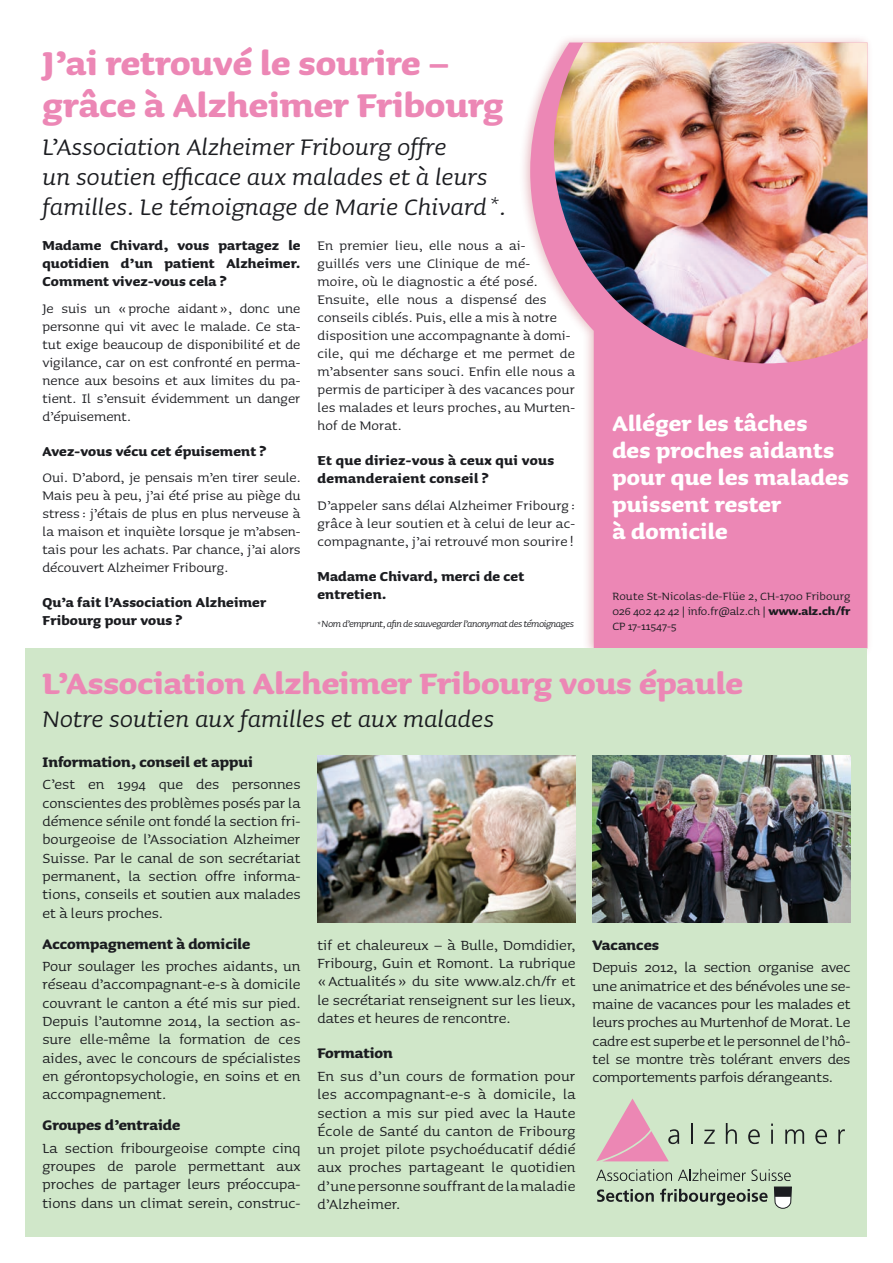
<style>
.page{position:relative;width:893px;height:1263px;background:#fff}
.page>*{position:absolute;margin:0;border:0;box-sizing:border-box;transform-origin:0 0}
.t1{font:700 42px/42px "Sauna";color:#ec87b5}
.t2{font:700 37.5px "Sauna";color:#ec87b5}
.t3{font:italic 30px/30px "Sauna";color:#1b1c20}
.t4{font:700 27px/27px "Sauna";letter-spacing:.01em;color:#fff}
.Style_de_paragraphe{font:17.7px/18.3px "Sauna";color:#1b1c20;text-align:justify}
.Style_de_paragraphe-2{font:700 17.7px "Sauna";color:#1b1c20}
.Style_de_paragraphe-3{font:16.5px/18px "Sauna";letter-spacing:.01em;color:#1b1c20;text-align:justify}
.Style_de_paragraphe-4{font:700 16.5px/18px "Sauna";letter-spacing:.01em;color:#1b1c20}
.Style_de_paragraphe-5{font:14.1px "Sauna";letter-spacing:-.01em;color:#1b1c20}
.Style_de_paragraphe-6{font:14.1px "Sauna";letter-spacing:.01em;color:#1b1c20}
.Style_de_paragraphe-7{font:italic 12px "Sauna";letter-spacing:-.04em;color:#1b1c20}
.s1{font-size:7.05px}
.s2{font-weight:700}
</style>
<div class="page">
<div style="left:518px;top:34px;width:356px;height:624px;background:#b53345;opacity:.3"></div>
<svg style="left:530px;top:43px;width:337px;height:605px;fill:#ec87b5"></svg>
<img style="left:554px;top:43px;width:313px;height:320px">
<div style="left:26px;top:648px;width:841px;height:589px;background:#d0e7c9"></div>
<svg style="left:596px;top:1098px;width:83px;height:63px"></svg>
<hr style="left:691px;top:1123px;width:2px;height:21px;background:#1b1c20">
<svg style="left:704px;top:1130px;width:11px;height:14px"></svg>
<svg style="left:726px;top:1123px;width:11px;height:21px"></svg>
<svg style="left:748px;top:1129px;width:12px;height:15px"></svg>
<svg style="left:771px;top:1123px;width:2px;height:21px"></svg>
<svg style="left:785px;top:1129px;width:19px;height:15px"></svg>
<svg style="left:815px;top:1129px;width:12px;height:15px"></svg>
<svg style="left:838px;top:1129px;width:7px;height:15px"></svg>
<svg style="left:596px;top:1169px;width:196px;height:40px"></svg>
<div style="left:774px;top:1187px;width:17px;height:10px;background:#1b1c20"></div>
<img style="left:317px;top:756px;width:258px;height:166px">
<img style="left:592px;top:756px;width:258px;height:166px">
<p class="t1" style="left:43px;top:42px;width:462px">J’ai retrouvé le sourire – grâce à Alzheimer Fribourg</p>
<p class="t3" style="left:43px;top:132px;width:465px">L’Association Alzheimer Fribourg offre<br>un soutien efficace aux malades et à leurs familles. Le témoignage de Marie Chivard <sup>*</sup>.</p>
<p class="Style_de_paragraphe-4" style="left:43px;top:236px;width:259px;text-align:justify">Madame Chivard, vous partagez le quotidien d’un patient Alzheimer.<br>Comment vivez-vous cela ?</p>
<p class="Style_de_paragraphe-3" style="left:43px;top:299px;width:259px">Je suis un « proche aidant », donc une personne qui vit avec le malade. Ce sta&shy;tut exige beaucoup de disponibilité et de vigilance, car on est confronté en perma&shy;nence aux besoins et aux limites du pa&shy;tient. Il s’ensuit évidemment un danger d’épuisement.</p>
<p class="Style_de_paragraphe-4" style="left:43px;top:442px;width:225px">Avez-vous vécu cet épuisement ?</p>
<p class="Style_de_paragraphe-3" style="left:43px;top:469px;width:259px">Oui. D’abord, je pensais m’en tirer seule.<br>Mais peu à peu, j’ai été prise au piège du stress : j’étais de plus en plus nerveuse à la maison et inquiète lorsque je m’absen&shy;tais pour les achats. Par chance, j’ai alors découvert Alzheimer Fribourg.</p>
<p class="Style_de_paragraphe-4" style="left:43px;top:594px;width:225px">Qu’a fait l’Association Alzheimer<br>Fribourg pour vous ?</p>
<p class="Style_de_paragraphe-3" style="left:317px;top:237px;width:259px;text-align:left">En premier lieu, elle nous a ai-<br>guillés vers une Clinique de mé-<br>moire, où le diagnostic a été posé.<br>Ensuite, elle nous a dispensé des conseils ciblés. Puis, elle a mis à notre disposition une accompagnante à domi&shy;cile, qui me décharge et me permet de m’absenter sans souci. Enfin elle nous a permis de participer à des vacances pour les malades et leurs proches, au Murten&shy;hof de Morat.</p>
<p class="Style_de_paragraphe-4" style="left:317px;top:451px;width:238px">Et que diriez-vous à ceux qui vous demanderaient conseil ?</p>
<p class="Style_de_paragraphe-3" style="left:317px;top:496px;width:259px">D’appeler sans délai Alzheimer Fribourg : grâce à leur soutien et à celui de leur ac&shy;compagnante, j’ai retrouvé mon sourire !</p>
<p class="Style_de_paragraphe-4" style="left:317px;top:567px;width:208px">Madame Chivard, merci de cet entretien.</p>
<p class="Style_de_paragraphe-7" style="left:317px;top:617px;width:258px"><span class="s1">*</span>Nom d’emprunt, afin de sauvegarder l’anonymat des témoignages</p>
<p class="t4" style="left:612px;top:410px;width:238px">Alléger les tâches des proches aidants pour que les malades puissent rester<br>à domicile</p>
<p class="Style_de_paragraphe-6" style="left:612px;top:589px;width:240px">Route St-Nicolas-de-Flüe 2, CH-1700 Fribourg</p>
<p class="Style_de_paragraphe-5" style="left:612px;top:604px;width:239px">026 402 42 42 | info.fr@alz.ch | <span class="s2">www.alz.ch/fr</span></p>
<p class="Style_de_paragraphe-5" style="left:612px;top:619px;width:66px">CP 17-11547-5</p>
<p class="t2" style="left:43px;top:664px;width:702px">L’Association Alzheimer Fribourg vous épaule</p>
<p class="t3" style="left:43px;top:704px;width:453px">Notre soutien aux familles et aux malades</p>
<p class="Style_de_paragraphe-2" style="left:43px;top:752px;width:212px">Information, conseil et appui</p>
<p class="Style_de_paragraphe" style="left:43px;top:775px;width:259px">C’est en 1994 que des personnes conscientes des problèmes posés par la démence sénile ont fondé la section fri&shy;bourgeoise de l’Association Alzheimer Suisse. Par le canal de son secrétariat permanent, la section offre informa&shy;tions, conseils et soutien aux malades et à leurs proches.</p>
<p class="Style_de_paragraphe-2" style="left:43px;top:934px;width:209px">Accompagnement à domicile</p>
<p class="Style_de_paragraphe" style="left:43px;top:957px;width:259px">Pour soulager les proches aidants, un réseau d’accompagnant-e-s à domicile couvrant le canton a été mis sur pied.<br>Depuis l’automne 2014, la section as&shy;sure elle-même la formation de ces aides, avec le concours de spécialistes en gérontopsychologie, en soins et en accompagnement.</p>
<p class="Style_de_paragraphe-2" style="left:43px;top:1116px;width:139px">Groupes d’entraide</p>
<p class="Style_de_paragraphe" style="left:43px;top:1139px;width:259px">La section fribourgeoise compte cinq groupes de parole permettant aux proches de partager leurs préoccupa&shy;tions dans un climat serein, construc-</p>
<p class="Style_de_paragraphe" style="left:317px;top:936px;width:259px">tif et chaleureux – à Bulle, Domdidier, Fribourg, Guin et Romont. La rubrique «Actualités » du site www.alz.ch/fr et le secrétariat renseignent sur les lieux, dates et heures de rencontre.</p>
<p class="Style_de_paragraphe-2" style="left:317px;top:1044px;width:77px">Formation</p>
<p class="Style_de_paragraphe" style="left:317px;top:1067px;width:259px">En sus d’un cours de formation pour les accompagnant-e-s à domicile, la section a mis sur pied avec la Haute École de Santé du canton de Fribourg un projet pilote psychoéducatif dédié aux proches partageant le quotidien d’une personne souffrant de la maladie d’Alzheimer.</p>
<p class="Style_de_paragraphe-2" style="left:592px;top:935px;width:68px">Vacances</p>
<p class="Style_de_paragraphe" style="left:592px;top:958px;width:259px">Depuis 2012, la section organise avec une animatrice et des bénévoles une se&shy;maine de vacances pour les malades et leurs proches au Murtenhof de Morat. Le cadre est superbe et le personnel de l’hô&shy;tel se montre très tolérant envers des comportements parfois dérangeants.</p>
</div>
